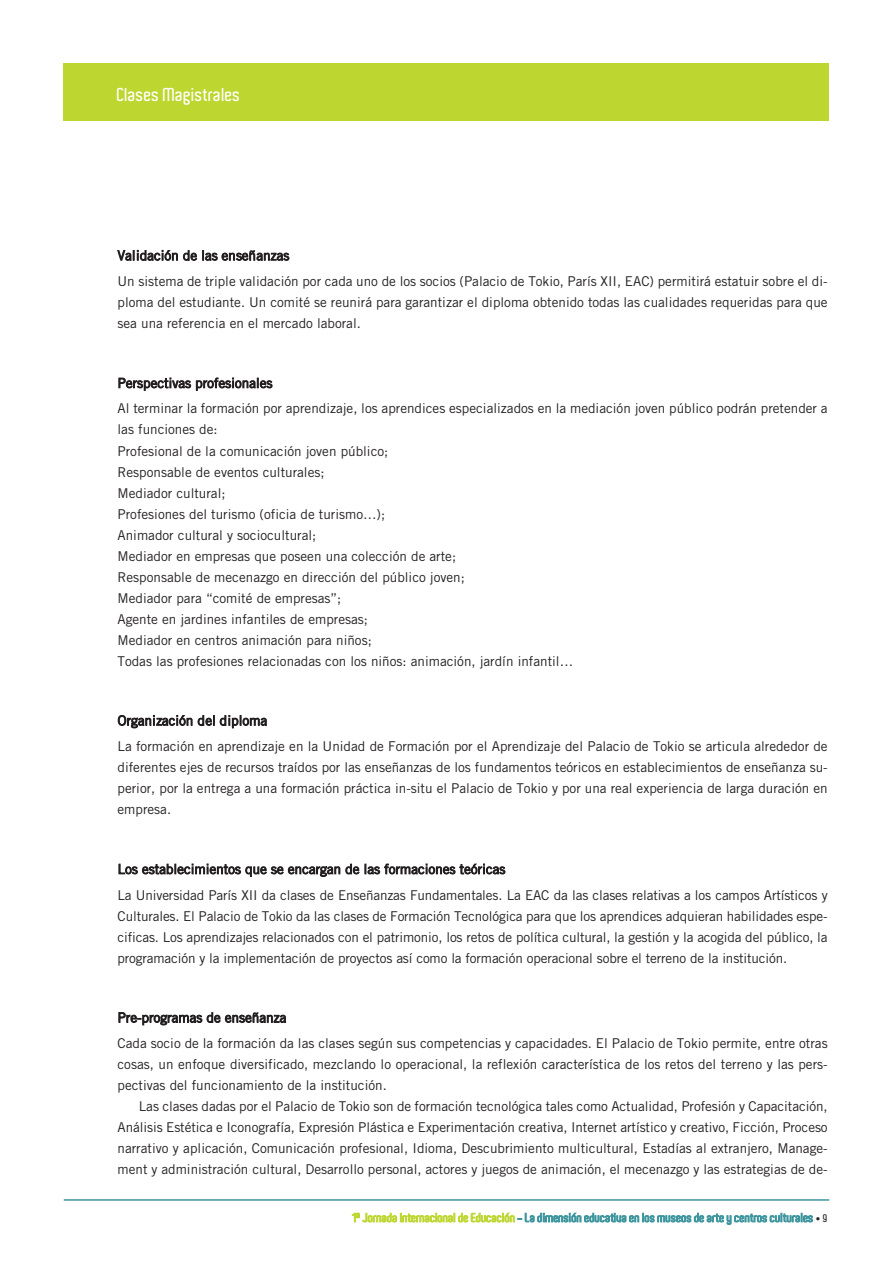
<style>
.page{position:relative;width:893px;height:1263px;background:#fff}
.page>*{position:absolute;margin:0;border:0;box-sizing:border-box;transform-origin:0 0}
.t1{font:600 18px "Aldo";color:#fff}
.t2{font:13.5px/21px "Trade Gothic";color:#231f20}
.t3{font:600 12px "Aldo";color:#3d959e}
.s1{color:#bed630}
.s2{font-family:"Trade Gothic";font-weight:400;font-size:9px;color:#231f20}
.s3{font-size:10.5px;color:#231f20}
</style>
<div class="page">
<div style="left:64px;top:64px;width:765px;height:57px;background:#bed630"></div>
<hr style="left:64px;top:1199px;width:765px;height:2px;background:#3d959e">
<h1 class="t1" style="left:117px;top:84px;width:125px">Clases Magistrales</h1>
<p class="t2" style="left:118px;top:243px;width:712px;line-height:25.7px">Validación de las enseñanzas<br>Un sistema de triple validación por cada uno de los socios (Palacio de Tokio, París XII, EAC) permitirá estatuir sobre el di-</p>
<p class="t2" style="left:118px;top:292px;width:712px">ploma del estudiante. Un comité se reunirá para garantizar el diploma obtenido todas las cualidades requeridas para que sea una referencia en el mercado laboral.</p>
<p class="t2" style="left:118px;top:370px;width:712px;line-height:25.7px">Perspectivas profesionales<br>Al terminar la formación por aprendizaje, los aprendices especializados en la mediación joven público podrán pretender a</p>
<p class="t2" style="left:118px;top:419px;width:457px">las funciones de:<br>Profesional de la comunicación joven público;<br>Responsable de eventos culturales;<br>Mediador cultural;<br>Profesiones del turismo (oficia de turismo…);<br>Animador cultural y sociocultural;<br>Mediador en empresas que poseen una colección de arte;<br>Responsable de mecenazgo en dirección del público joven;<br>Mediador para “comité de empresas”;<br>Agente en jardines infantiles de empresas;<br>Mediador en centros animación para niños;<br>Todas las profesiones relacionadas con los niños: animación, jardín infantil…</p>
<p class="t2" style="left:118px;top:708px;width:712px;line-height:25.7px">Organización del diploma<br>La formación en aprendizaje en la Unidad de Formación por el Aprendizaje del Palacio de Tokio se articula alrededor de</p>
<p class="t2" style="left:118px;top:757px;width:712px;text-align:justify">diferentes ejes de recursos traídos por las enseñanzas de los fundamentos teóricos en establecimientos de enseñanza su&shy;perior, por la entrega a una formación práctica in-situ el Palacio de Tokio y por una real experiencia de larga duración en empresa.</p>
<p class="t2" style="left:118px;top:856px;width:712px;line-height:25.7px">Los establecimientos que se encargan de las formaciones teóricas<br>La Universidad París XII da clases de Enseñanzas Fundamentales. La EAC da las clases relativas a los campos Artísticos y</p>
<p class="t2" style="left:118px;top:905px;width:712px;text-align:justify">Culturales. El Palacio de Tokio da las clases de Formación Tecnológica para que los aprendices adquieran habilidades espe&shy;cificas. Los aprendizajes relacionados con el patrimonio, los retos de política cultural, la gestión y la acogida del público, la programación y la implementación de proyectos así como la formación operacional sobre el terreno de la institución.</p>
<p class="t2" style="left:118px;top:1005px;width:712px;line-height:25.7px">Pre-programas de enseñanza<br>Cada socio de la formación da las clases según sus competencias y capacidades. El Palacio de Tokio permite, entre otras</p>
<p class="t2" style="left:118px;top:1054px;width:712px">cosas, un enfoque diversificado, mezclando lo operacional, la reflexión característica de los retos del terreno y las pers&shy;pectivas del funcionamiento de la institución.</p>
<p class="t2" style="left:118px;top:1096px;width:712px;text-align:justify;text-indent:21px">Las clases dadas por el Palacio de Tokio son de formación tecnológica tales como Actualidad, Profesión y Capacitación, Análisis Estética e Iconografía, Expresión Plástica e Experimentación creativa, Internet artístico y creativo, Ficción, Proceso narrativo y aplicación, Comunicación profesional, Idioma, Descubrimiento multicultural, Estadías al extranjero, Manage&shy;ment y administración cultural, Desarrollo personal, actores y juegos de animación, el mecenazgo y las estrategias de de-</p>
<p class="t3" style="left:352px;top:1211px;width:477px"><span class="s1">1</span><sup>a</sup> <span class="s1">Jornada Internacional de Educación</span> - La dimensión educativa en los museos de arte y centros culturales <span class="s2">•</span> <span class="s3">9</span></p>
</div>
